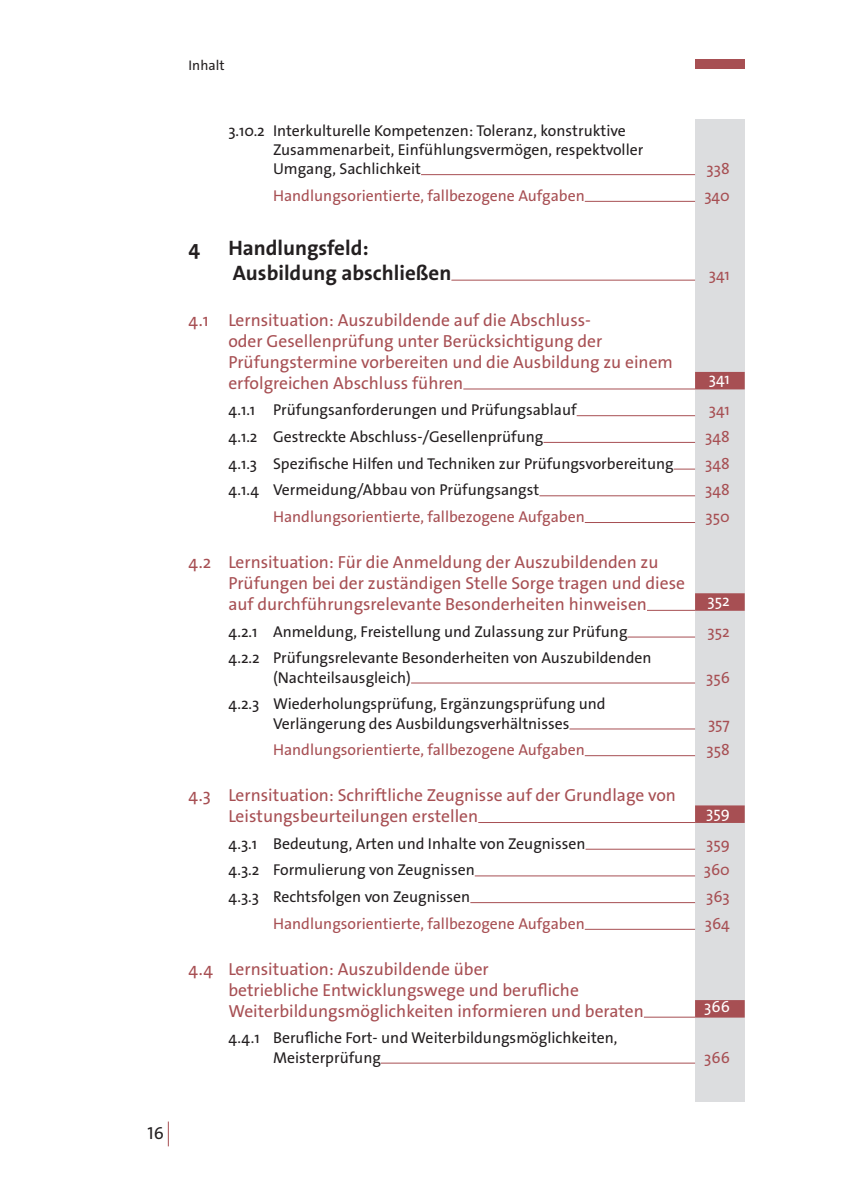
<style>
.page{position:relative;width:844px;height:1191px;background:#fff}
.page>*{position:absolute;margin:0;border:0;box-sizing:border-box;transform-origin:0 0}
.t1{font:700 21px/24.5px "The Sans Os F";color:#231f20}
.t2{font:17.5px/21px "The Sans Os F";color:#a74f53}
.t3{font:17.5px "The Sans Os F";color:#231f20}
.t4{font:15.75px/19.2px "The Sans Os F";color:#231f20}
.t5{font:15.75px "The Sans Os F";color:#a74f53}
.t6{font:15.75px "The Sans Os F";color:#fff}
.t7{font:14px "The Sans Os F";color:#231f20}
</style>
<div class="page">
<div style="left:694px;top:59px;width:50px;height:10px;background:#a74f53"></div>
<svg style="left:168px;top:1121px;width:1px;height:25px"></svg>
<div style="left:694px;top:119px;width:50px;height:982px;background:#dcdddf"></div>
<hr style="left:421px;top:174px;width:273px;height:1px;background:#a74f53">
<hr style="left:584px;top:201px;width:110px;height:1px;background:#a74f53">
<hr style="left:451px;top:280px;width:243px;height:1px;background:#a74f53">
<hr style="left:463px;top:388px;width:231px;height:1px;background:#a74f53">
<div style="left:694px;top:372px;width:50px;height:17px;background:#a74f53"></div>
<hr style="left:576px;top:415px;width:118px;height:1px;background:#a74f53">
<hr style="left:543px;top:442px;width:151px;height:1px;background:#a74f53">
<svg style="left:673px;top:468px;width:21px;height:1px"></svg>
<hr style="left:539px;top:495px;width:155px;height:1px;background:#a74f53">
<hr style="left:584px;top:522px;width:110px;height:1px;background:#a74f53">
<hr style="left:646px;top:610px;width:48px;height:1px;background:#a74f53">
<div style="left:694px;top:593px;width:50px;height:18px;background:#a74f53"></div>
<hr style="left:627px;top:636px;width:67px;height:1px;background:#a74f53">
<hr style="left:411px;top:682px;width:283px;height:1px;background:#a74f53">
<hr style="left:569px;top:728px;width:125px;height:1px;background:#a74f53">
<hr style="left:584px;top:755px;width:110px;height:1px;background:#a74f53">
<hr style="left:478px;top:822px;width:216px;height:1px;background:#a74f53">
<div style="left:694px;top:805px;width:50px;height:18px;background:#a74f53"></div>
<hr style="left:585px;top:848px;width:109px;height:1px;background:#a74f53">
<hr style="left:474px;top:875px;width:220px;height:1px;background:#a74f53">
<hr style="left:470px;top:902px;width:224px;height:1px;background:#a74f53">
<hr style="left:584px;top:928px;width:110px;height:1px;background:#a74f53">
<hr style="left:643px;top:1016px;width:51px;height:1px;background:#a74f53">
<div style="left:694px;top:1000px;width:50px;height:17px;background:#a74f53"></div>
<hr style="left:381px;top:1062px;width:313px;height:1px;background:#a74f53">
<p class="t3" style="left:147px;top:1122px;width:18px">16</p>
<p class="t7" style="left:188px;top:56px;width:37px">Inhalt</p>
<p class="t4" style="left:273px;top:121px;width:372px;text-indent:-45px">3.10.2 Interkulturelle Kompetenzen: Toleranz, konstruktive<br>Zusammenarbeit, Einfühlungsvermögen, respektvoller<br>Umgang, Sachlichkeit</p>
<p class="t5" style="left:706px;top:159px;width:25px">338</p>
<p class="t5" style="left:273px;top:185px;width:313px">Handlungsorientierte, fallbezogene Aufgaben</p>
<p class="t5" style="left:704px;top:185px;width:27px">340</p>
<p class="t1" style="left:188px;top:236px;width:13px">4</p>
<p class="t1" style="left:228px;top:236px;width:224px">Handlungsfeld:<br>Ausbildung abschließen</p>
<p class="t2" style="left:228px;top:309px;width:446px;text-indent:-40px">4.1 Lernsituation: Auszubildende auf die Abschluss-<br>oder Gesellenprüfung unter Berücksichtigung der Prüfungstermine vorbereiten und die Ausbildung zu einem erfolgreichen Abschluss führen</p>
<p class="t5" style="left:708px;top:264px;width:23px">341</p>
<p class="t6" style="left:708px;top:369px;width:23px">341</p>
<p class="t4" style="left:228px;top:400px;width:350px">4.1.1 Prüfungsanforderungen und Prüfungsablauf</p>
<p class="t5" style="left:708px;top:400px;width:23px">341</p>
<p class="t4" style="left:228px;top:427px;width:316px">4.1.2 Gestreckte Abschluss-/Gesellenprüfung</p>
<p class="t5" style="left:705px;top:426px;width:26px">348</p>
<p class="t4" style="left:228px;top:454px;width:446px">4.1.3 Spezifische Hilfen und Techniken zur Prüfungsvorbereitung</p>
<p class="t5" style="left:705px;top:453px;width:26px">348</p>
<p class="t4" style="left:228px;top:480px;width:312px">4.1.4 Vermeidung/Abbau von Prüfungsangst</p>
<p class="t5" style="left:705px;top:480px;width:26px">348</p>
<p class="t5" style="left:273px;top:506px;width:313px">Handlungsorientierte, fallbezogene Aufgaben</p>
<p class="t5" style="left:705px;top:506px;width:26px">350</p>
<p class="t2" style="left:228px;top:551px;width:458px;text-indent:-40px">4.2 Lernsituation: Für die Anmeldung der Auszubildenden zu<br>Prüfungen bei der zuständigen Stelle Sorge tragen und diese auf durchführungsrelevante Besonderheiten hinweisen</p>
<p class="t6" style="left:707px;top:590px;width:24px">352</p>
<p class="t4" style="left:228px;top:622px;width:400px">4.2.1 Anmeldung, Freistellung und Zulassung zur Prüfung</p>
<p class="t5" style="left:707px;top:621px;width:24px">352</p>
<p class="t4" style="left:273px;top:648px;width:380px;text-indent:-45px">4.2.2 Prüfungsrelevante Besonderheiten von Auszubildenden (Nachteilsausgleich)</p>
<p class="t5" style="left:705px;top:667px;width:25px">356</p>
<p class="t4" style="left:228px;top:694px;width:379px;text-align:center">4.2.3 Wiederholungsprüfung, Ergänzungsprüfung und<br>Verlängerung des Ausbildungsverhältnisses</p>
<p class="t5" style="left:707px;top:713px;width:23px">357</p>
<p class="t5" style="left:273px;top:739px;width:313px">Handlungsorientierte, fallbezogene Aufgaben</p>
<p class="t5" style="left:706px;top:739px;width:25px">358</p>
<p class="t2" style="left:228px;top:784px;width:449px;text-indent:-40px">4.3 Lernsituation: Schriftliche Zeugnisse auf der Grundlage von<br>Leistungsbeurteilungen erstellen</p>
<p class="t6" style="left:705px;top:802px;width:25px">359</p>
<p class="t4" style="left:228px;top:834px;width:358px">4.3.1 Bedeutung, Arten und Inhalte von Zeugnissen</p>
<p class="t5" style="left:705px;top:833px;width:25px">359</p>
<p class="t4" style="left:228px;top:860px;width:248px">4.3.2 Formulierung von Zeugnissen</p>
<p class="t5" style="left:703px;top:860px;width:28px">360</p>
<p class="t4" style="left:228px;top:887px;width:243px">4.3.3 Rechtsfolgen von Zeugnissen</p>
<p class="t5" style="left:705px;top:886px;width:25px">363</p>
<p class="t5" style="left:273px;top:913px;width:313px">Handlungsorientierte, fallbezogene Aufgaben</p>
<p class="t5" style="left:704px;top:913px;width:26px">364</p>
<p class="t2" style="left:228px;top:958px;width:417px;text-indent:-40px">4.4 Lernsituation: Auszubildende über<br>betriebliche Entwicklungswege und berufliche<br>Weiterbildungsmöglichkeiten informieren und beraten</p>
<p class="t6" style="left:704px;top:996px;width:27px">366</p>
<p class="t4" style="left:273px;top:1028px;width:345px;text-indent:-45px">4.4.1 Berufliche Fort- und Weiterbildungsmöglichkeiten,<br>Meisterprüfung</p>
<p class="t5" style="left:704px;top:1047px;width:27px">366</p>
</div>
